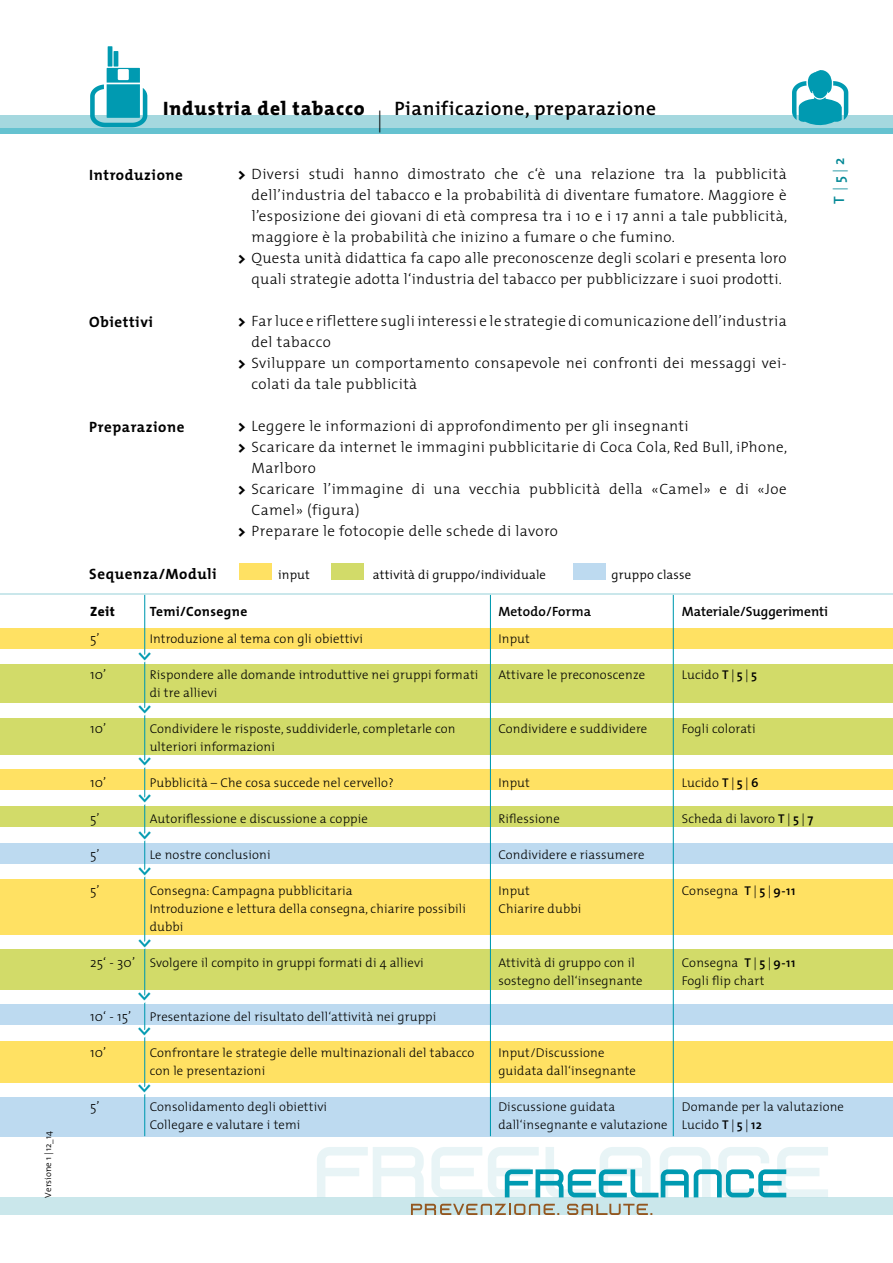
<style>
.page{position:relative;width:893px;height:1263px;background:#fff}
.page>*{position:absolute;margin:0;border:0;box-sizing:border-box;transform-origin:0 0}
.t1{font:200 21.9px "The Mix";color:#000}
.t2{font:600 21px "The Mix";color:#009ab1}
.t3{font:600 19.5px "The Mix";letter-spacing:.03em;color:#000}
.t4{font:800 19.5px "The Mix";letter-spacing:.045em;color:#000}
.t5{font:300 15px "The Mix";letter-spacing:.03em;color:#000}
.t6{font:700 15px "The Mix";letter-spacing:.04em;color:#000}
.t7{font:600 15px "The Mix";color:#008795}
.t8{font:300 13.5px "The Mix";letter-spacing:.01em;color:#000}
.t9{font:600 13.5px "The Mix";color:#000}
.t10{font:700 13.5px "The Mix";letter-spacing:.03em;color:#000}
.t11{font:800 13.5px "The Mix";color:#000}
.t12{font:300 12.75px/18px "The Mix";letter-spacing:.015em;color:#000}
.t13{font:300 12.75px "The Mix";letter-spacing:.015em;color:#000}
.t14{font:300 9px "The Mix";color:#000}
.s1{font-weight:800}
.s2{font-weight:300}
.s3{font-weight:600}
</style>
<div class="page">
<div style="left:0;top:1197px;width:893px;height:18px;background:#cae7eb"></div>
<svg style="left:317px;top:1147px;width:107px;height:50px"></svg>
<svg style="left:431px;top:1147px;width:51px;height:50px"></svg>
<svg style="left:488px;top:1147px;width:340px;height:51px"></svg>
<svg style="left:411px;top:1204px;width:148px;height:11px"></svg>
<svg style="left:567px;top:1204px;width:86px;height:11px"></svg>
<hr style="left:0;top:593px;width:893px;height:2px;background:#cae7eb">
<div style="left:0;top:843px;width:893px;height:21px;background:#bddaf0"></div>
<div style="left:0;top:1097px;width:893px;height:39px;background:#bddaf0"></div>
<div style="left:0;top:1004px;width:893px;height:21px;background:#bddaf0"></div>
<div style="left:0;top:664px;width:893px;height:39px;background:#d2db69"></div>
<div style="left:0;top:718px;width:893px;height:37px;background:#d2db69"></div>
<div style="left:0;top:806px;width:893px;height:21px;background:#d2db69"></div>
<div style="left:0;top:949px;width:893px;height:41px;background:#d2db69"></div>
<div style="left:0;top:628px;width:893px;height:21px;background:#ffe163"></div>
<div style="left:0;top:769px;width:893px;height:21px;background:#ffe163"></div>
<div style="left:0;top:879px;width:893px;height:56px;background:#ffe163"></div>
<div style="left:0;top:1041px;width:893px;height:41px;background:#ffe163"></div>
<div style="left:573px;top:563px;width:33px;height:16px;background:#bddaf0"></div>
<div style="left:331px;top:563px;width:33px;height:16px;background:#d2db69"></div>
<div style="left:239px;top:563px;width:32px;height:16px;background:#ffe163"></div>
<div style="left:0;top:128px;width:893px;height:6px;background:#65c2d0"></div>
<div style="left:0;top:115px;width:893px;height:13px;background:#a5d8df"></div>
<svg style="left:792px;top:70px;width:56px;height:55px"></svg>
<hr style="left:144px;top:595px;width:1px;height:541px;background:#009ab1">
<hr style="left:490px;top:595px;width:1px;height:541px;background:#009ab1">
<hr style="left:673px;top:595px;width:1px;height:541px;background:#009ab1">
<svg style="left:144px;top:988px;width:2px;height:17px"></svg>
<svg style="left:144px;top:1023px;width:2px;height:17px"></svg>
<svg style="left:134px;top:1080px;width:21px;height:17px"></svg>
<svg style="left:144px;top:934px;width:2px;height:17px"></svg>
<svg style="left:144px;top:863px;width:2px;height:16px"></svg>
<svg style="left:144px;top:753px;width:2px;height:17px"></svg>
<svg style="left:144px;top:790px;width:2px;height:17px"></svg>
<svg style="left:144px;top:826px;width:2px;height:17px"></svg>
<svg style="left:144px;top:701px;width:2px;height:17px"></svg>
<svg style="left:144px;top:648px;width:2px;height:16px"></svg>
<svg style="left:90px;top:46px;width:57px;height:81px"></svg>
<p class="t14" style="left:41px;top:1198px;width:68px;rotate:-90deg">Versione 1 | 12_14</p>
<h3 class="t4" style="left:163px;top:92px;width:203px">Industria del tabacco</h3>
<h1 class="t1" style="left:377px;top:102px;width:8px">|</h1>
<h3 class="t3" style="left:394px;top:92px;width:263px">Pianificazione, preparazione</h3>
<p class="t6" style="left:89px;top:162px;width:95px">Introduzione</p>
<p class="t6" style="left:89px;top:309px;width:65px">Obiettivi</p>
<p class="t6" style="left:89px;top:414px;width:97px">Preparazione</p>
<p class="t6" style="left:89px;top:561px;width:129px">Sequenza/Moduli</p>
<p class="t5" style="left:238px;top:162px;width:550px"><span class="s1">&gt;</span> Diversi studi hanno dimostrato che c‘è una relazione tra la pubblicità</p>
<p class="t5" style="left:252px;top:183px;width:537px">dell’industria del tabacco e la probabilità di diventare fumatore. Maggiore è</p>
<p class="t5" style="left:252px;top:204px;width:537px">l’esposizione dei giovani di età compresa tra i 10 e i 17 anni a tale pubblicità,</p>
<p class="t5" style="left:252px;top:225px;width:425px">maggiore è la probabilità che inizino a fumare o che fumino.</p>
<p class="t5" style="left:238px;top:246px;width:550px"><span class="s1">&gt;</span> Questa unità didattica fa capo alle preconoscenze degli scolari e presenta loro</p>
<p class="t5" style="left:252px;top:267px;width:532px">quali strategie adotta l‘industria del tabacco per pubblicizzare i suoi prodotti.</p>
<p class="t5" style="left:238px;top:309px;width:550px"><span class="s1">&gt;</span> Farluce e riflettere sugli interessi e le strategie di comunicazione dell’industria</p>
<p class="t5" style="left:252px;top:330px;width:81px">del tabacco</p>
<p class="t5" style="left:238px;top:351px;width:549px"><span class="s1">&gt;</span> Sviluppare un comportamento consapevole nei confronti dei messaggi vei-</p>
<p class="t5" style="left:252px;top:372px;width:167px">colati da tale pubblicità</p>
<p class="t5" style="left:238px;top:414px;width:452px"><span class="s1">&gt;</span> Leggere le informazioni di approfondimento per gli insegnanti</p>
<p class="t5" style="left:238px;top:435px;width:551px"><span class="s1">&gt;</span> Scaricare da internet le immagini pubblicitarie di Coca Cola, Red Bull, iPhone,</p>
<p class="t5" style="left:252px;top:456px;width:66px">Marlboro</p>
<p class="t5" style="left:238px;top:477px;width:550px"><span class="s1">&gt;</span> Scaricare l’immagine di una vecchia pubblicità della «Camel» e di «Joe</p>
<p class="t5" style="left:252px;top:498px;width:109px">Camel» (figura)</p>
<p class="t5" style="left:238px;top:519px;width:321px"><span class="s1">&gt;</span> Preparare le fotocopie delle schede di lavoro</p>
<p class="t13" style="left:278px;top:564px;width:33px">input</p>
<p class="t13" style="left:373px;top:564px;width:175px">attività di gruppo/individuale</p>
<p class="t13" style="left:612px;top:564px;width:81px">gruppo classe</p>
<p class="t7" style="left:827px;top:204px;width:48px;rotate:-90deg">T <span class="s2">|</span> 5 <span class="s2">|</span> 2</p>
<p class="t11" style="left:90px;top:600px;width:26px">Zeit</p>
<p class="t8" style="left:90px;top:627px;width:11px">5’</p>
<p class="t8" style="left:90px;top:663px;width:18px">10’</p>
<p class="t10" style="left:150px;top:600px;width:99px">Temi/Consegne</p>
<p class="t12" style="left:150px;top:629px;width:215px">Introduzione al tema con gli obiettivi</p>
<p class="t12" style="left:150px;top:665px;width:330px">Rispondere alle domande introduttive nei gruppi formati di tre allievi</p>
<p class="t12" style="left:150px;top:719px;width:307px">Condividere le risposte, suddividerle, completarle con ulteriori informazioni</p>
<p class="t12" style="left:150px;top:773px;width:245px">Pubblicità – Che cosa succede nel cervello?</p>
<p class="t12" style="left:150px;top:809px;width:220px">Autoriflessione e discussione a coppie</p>
<p class="t12" style="left:150px;top:845px;width:122px">Le nostre conclusioni</p>
<p class="t12" style="left:150px;top:881px;width:318px">Consegna: Campagna pubblicitaria<br>Introduzione e lettura della consegna, chiarire possibili dubbi</p>
<p class="t12" style="left:150px;top:953px;width:276px">Svolgere il compito in gruppi formati di 4 allievi</p>
<h2 class="t2" style="left:164px;top:651px;width:12px;rotate:90deg">&gt;</h2>
<h2 class="t2" style="left:164px;top:704px;width:12px;rotate:90deg">&gt;</h2>
<p class="t8" style="left:90px;top:717px;width:18px">10’</p>
<h2 class="t2" style="left:164px;top:756px;width:85px;rotate:90deg">&gt;&gt;&gt;</h2>
<p class="t8" style="left:90px;top:771px;width:18px">10’</p>
<p class="t8" style="left:90px;top:807px;width:11px">5’</p>
<p class="t8" style="left:90px;top:843px;width:11px">5’</p>
<p class="t8" style="left:90px;top:879px;width:11px">5’</p>
<h2 class="t2" style="left:164px;top:866px;width:12px;rotate:90deg">&gt;</h2>
<h2 class="t2" style="left:164px;top:937px;width:12px;rotate:90deg">&gt;</h2>
<p class="t8" style="left:90px;top:951px;width:46px">25‘ - 30’</p>
<h2 class="t2" style="left:164px;top:991px;width:47px;rotate:90deg">&gt; &gt;</h2>
<p class="t8" style="left:90px;top:1005px;width:43px">10‘ - 15’</p>
<p class="t8" style="left:90px;top:1041px;width:18px">10’</p>
<p class="t12" style="left:150px;top:1007px;width:288px">Presentazione del risultato dell‘attività nei gruppi</p>
<p class="t12" style="left:150px;top:1043px;width:326px">Confrontare le strategie delle multinazionali del tabacco con le presentazioni</p>
<p class="t12" style="left:150px;top:1097px;width:179px">Consolidamento degli obiettivi<br>Collegare e valutare i temi</p>
<h2 class="t2" style="left:164px;top:1083px;width:12px;rotate:90deg">&gt;</h2>
<p class="t8" style="left:90px;top:1095px;width:11px">5’</p>
<p class="t9" style="left:498px;top:600px;width:94px">Metodo/Forma</p>
<p class="t12" style="left:498px;top:629px;width:33px">Input</p>
<p class="t12" style="left:498px;top:665px;width:148px">Attivare le preconoscenze</p>
<p class="t12" style="left:498px;top:719px;width:151px">Condividere e suddividere</p>
<p class="t12" style="left:498px;top:773px;width:33px">Input</p>
<p class="t12" style="left:498px;top:809px;width:63px">Riflessione</p>
<p class="t12" style="left:498px;top:845px;width:148px">Condividere e riassumere</p>
<p class="t12" style="left:498px;top:881px;width:85px">Input<br>Chiarire dubbi</p>
<p class="t12" style="left:498px;top:953px;width:146px">Attività di gruppo con il sostegno dell‘insegnante</p>
<p class="t9" style="left:682px;top:600px;width:148px">Materiale/Suggerimenti</p>
<p class="t12" style="left:682px;top:665px;width:77px">Lucido <span class="s3">T</span> | <span class="s3">5</span> | <span class="s3">5</span></p>
<p class="t12" style="left:682px;top:719px;width:75px">Fogli colorati</p>
<p class="t12" style="left:682px;top:773px;width:78px">Lucido <span class="s3">T</span> | <span class="s3">5</span> | <span class="s3">6</span></p>
<p class="t12" style="left:682px;top:809px;width:133px">Scheda di lavoro <span class="s3">T</span> | <span class="s3">5</span> | <span class="s3">7</span></p>
<p class="t12" style="left:682px;top:881px;width:115px">Consegna <span class="s3">T</span> | <span class="s3">5</span> | <span class="s3">9-11</span></p>
<p class="t12" style="left:682px;top:953px;width:115px">Consegna <span class="s3">T</span> | <span class="s3">5</span> | <span class="s3">9-11<br></span>Fogli flip chart</p>
<p class="t12" style="left:498px;top:1043px;width:139px">Input/Discussione guidata dall‘insegnante</p>
<p class="t12" style="left:498px;top:1097px;width:171px">Discussione guidata dall‘insegnante e valutazione</p>
<p class="t12" style="left:682px;top:1097px;width:164px">Domande per la valutazione<br>Lucido <span class="s3">T</span> | <span class="s3">5</span> | <span class="s3">12</span></p>
</div>
